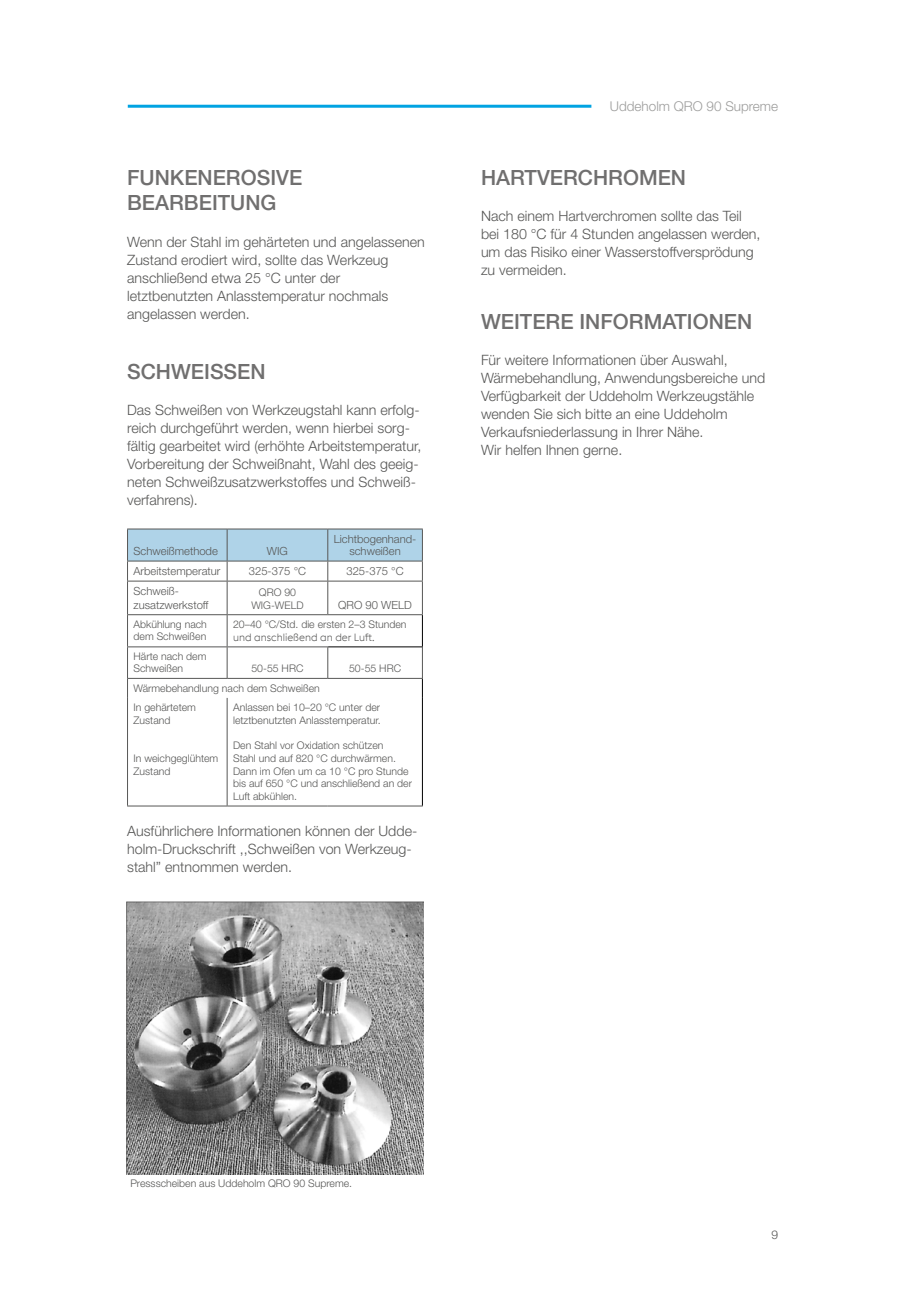
<style>
.page{position:relative;width:906px;height:1289px;background:#fff}
.page>*{position:absolute;margin:0;border:0;box-sizing:border-box;transform-origin:0 0}
.t1{font:500 21px/25.3px "Helvetica Neue LT Std";color:#706f6f}
.t2{font:300 14.25px/18px "Helvetica Neue LT Std";color:#575756}
.t3{font:300 13.5px "Helvetica Neue LT Std";color:#9d9d9c}
.t4{font:300 12px "Helvetica Neue LT Std";color:#575756}
.t5{font:300 11.25px/12px "Helvetica Neue LT Std";color:#575756;text-align:center}
.t6{font:300 10.5px/12.6px "Helvetica Neue LT Std";color:#575756}
.t7{font:300 10.5px "voestalpine";color:#575756}
</style>
<div class="page">
<hr style="left:127px;top:678px;width:100px;height:1px;background:#575756">
<svg style="left:127px;top:678px;width:1px;height:20px"></svg>
<hr style="left:227px;top:678px;width:101px;height:1px;background:#575756">
<hr style="left:328px;top:678px;width:95px;height:1px;background:#575756">
<svg style="left:422px;top:678px;width:1px;height:20px"></svg>
<hr style="left:127px;top:528px;width:100px;height:1px;background:#575756">
<hr style="left:227px;top:528px;width:101px;height:1px;background:#575756">
<hr style="left:328px;top:528px;width:95px;height:1px;background:#575756">
<svg style="left:127px;top:529px;width:296px;height:51px"></svg>
<hr style="left:127px;top:580px;width:100px;height:1px;background:#575756">
<hr style="left:127px;top:581px;width:1px;height:33px;background:#575756">
<hr style="left:227px;top:580px;width:101px;height:1px;background:#575756">
<hr style="left:227px;top:581px;width:1px;height:33px;background:#575756">
<hr style="left:328px;top:580px;width:95px;height:1px;background:#575756">
<hr style="left:327px;top:581px;width:1px;height:33px;background:#575756">
<hr style="left:422px;top:581px;width:1px;height:33px;background:#575756">
<hr style="left:127px;top:614px;width:100px;height:1px;background:#575756">
<hr style="left:127px;top:615px;width:1px;height:31px;background:#575756">
<hr style="left:227px;top:614px;width:101px;height:1px;background:#575756">
<hr style="left:227px;top:615px;width:1px;height:31px;background:#575756">
<hr style="left:328px;top:614px;width:95px;height:1px;background:#575756">
<hr style="left:127px;top:646px;width:100px;height:1px;background:#575756">
<hr style="left:127px;top:647px;width:1px;height:31px;background:#575756">
<hr style="left:227px;top:646px;width:101px;height:1px;background:#575756">
<hr style="left:227px;top:647px;width:1px;height:31px;background:#575756">
<hr style="left:327px;top:647px;width:1px;height:31px;background:#575756">
<hr style="left:422px;top:647px;width:1px;height:31px;background:#575756">
<hr style="left:127px;top:698px;width:1px;height:107px;background:#575756">
<hr style="left:227px;top:698px;width:1px;height:107px;background:#575756">
<hr style="left:127px;top:805px;width:100px;height:1px;background:#575756">
<hr style="left:227px;top:805px;width:101px;height:1px;background:#575756">
<hr style="left:328px;top:805px;width:95px;height:1px;background:#575756">
<hr style="left:422px;top:615px;width:1px;height:31px;background:#000">
<hr style="left:328px;top:646px;width:95px;height:1px;background:#000">
<hr style="left:422px;top:698px;width:1px;height:107px;background:#000">
<img style="left:126px;top:901px;width:298px;height:273px">
<hr style="left:128px;top:105px;width:463px;height:3px;background:#00a3e2">
<h1 class="t1" style="left:127px;top:165px;width:177px">FUNKENEROSIVE<br>BEARBEITUNG</h1>
<p class="t2" style="left:127px;top:232px;width:299px">Wenn der Stahl im gehärteten und angelassenen Zustand erodiert wird, sollte das Werkzeug anschließend etwa 25 °C unter der letztbenutzten Anlasstemperatur nochmals angelassen werden.</p>
<h1 class="t1" style="left:127px;top:358px;width:140px">SCHWEISSEN</h1>
<p class="t2" style="left:127px;top:400px;width:296px">Das Schweißen von Werkzeugstahl kann erfolg&shy;reich durchgeführt werden, wenn hierbei sorg&shy;fältig gearbeitet wird (erhöhte Arbeitstemperatur, Vorbereitung der Schweißnaht, Wahl des geeig&shy;neten Schweißzusatzwerkstoffes und Schweiß&shy;verfahrens).</p>
<p class="t5" style="left:133px;top:545px;width:86px">Schweißmethode</p>
<p class="t5" style="left:267px;top:545px;width:23px">WIG</p>
<p class="t5" style="left:334px;top:533px;width:84px">Lichtbogenhand&shy;schweißen</p>
<p class="t5" style="left:133px;top:565px;width:88px">Arbeitstemperatur</p>
<p class="t5" style="left:249px;top:565px;width:59px">325-375 °C</p>
<p class="t5" style="left:346px;top:565px;width:59px">325-375 °C</p>
<p class="t5" style="left:133px;top:584px;width:77px;line-height:13.5px;text-align:left">Schweiß&shy;zusatzwerkstoff</p>
<p class="t6" style="left:251px;top:586px;width:54px;text-align:center">QRO 90<br>WIG-WELD</p>
<p class="t5" style="left:338px;top:598px;width:75px">QRO 90 WELD</p>
<p class="t6" style="left:133px;top:618px;width:75px;line-height:12px">Abkühlung nach dem Schweißen</p>
<p class="t6" style="left:233px;top:618px;width:175px">20–40 °C/Std. die ersten 2–3 Stunden</p>
<p class="t7" style="left:233px;top:631px;width:143px">und anschließend an der Luft.</p>
<p class="t6" style="left:133px;top:650px;width:74px;line-height:12px">Härte nach dem<br>Schweißen</p>
<p class="t6" style="left:251px;top:662px;width:53px">50-55 HRC</p>
<p class="t6" style="left:349px;top:662px;width:53px">50-55 HRC</p>
<p class="t6" style="left:133px;top:678px;width:188px;line-height:19.5px">Wärmebehandlung nach dem Schweißen<br>In gehärtetem</p>
<p class="t6" style="left:133px;top:713px;width:38px">Zustand</p>
<p class="t6" style="left:133px;top:751px;width:86px">In weichgeglühtem<br>Zustand</p>
<p class="t6" style="left:233px;top:701px;width:149px">Anlassen bei 10–20 °C unter der letztbenutzten Anlasstemperatur.</p>
<p class="t6" style="left:233px;top:739px;width:180px">Den Stahl vor Oxidation schützen<br>Stahl und auf 820 °C durchwärmen.<br>Dann im Ofen um ca 10 °C pro Stunde bis auf 650 °C und anschließend an der<br>Luft abkühlen.</p>
<p class="t2" style="left:127px;top:822px;width:292px">Ausführlichere Informationen können der Udde&shy;holm-Druckschrift ,,Schweißen von Werkzeug&shy;stahl” entnommen werden.</p>
<p class="t3" style="left:610px;top:98px;width:170px">Uddeholm QRO 90 Supreme</p>
<h1 class="t1" style="left:481px;top:165px;width:207px">HARTVERCHROMEN</h1>
<p class="t2" style="left:481px;top:207px;width:281px">Nach einem Hartverchromen sollte das Teil bei 180 °C für 4 Stunden angelassen werden, um das Risiko einer Wasserstoffversprödung zu vermeiden.</p>
<h1 class="t1" style="left:481px;top:309px;width:273px">WEITERE INFORMATIONEN</h1>
<p class="t2" style="left:481px;top:351px;width:286px">Für weitere Informationen über Auswahl, Wärmebehandlung, Anwendungsbereiche und Verfügbarkeit der Uddeholm Werkzeugstähle wenden Sie sich bitte an eine Uddeholm Verkaufsniederlassung in Ihrer Nähe.<br>Wir helfen Ihnen gerne.</p>
<p class="t6" style="left:130px;top:1176px;width:223px">Pressscheiben aus Uddeholm QRO 90 Supreme.</p>
<p class="t4" style="left:771px;top:1227px;width:8px">9</p>
</div>
